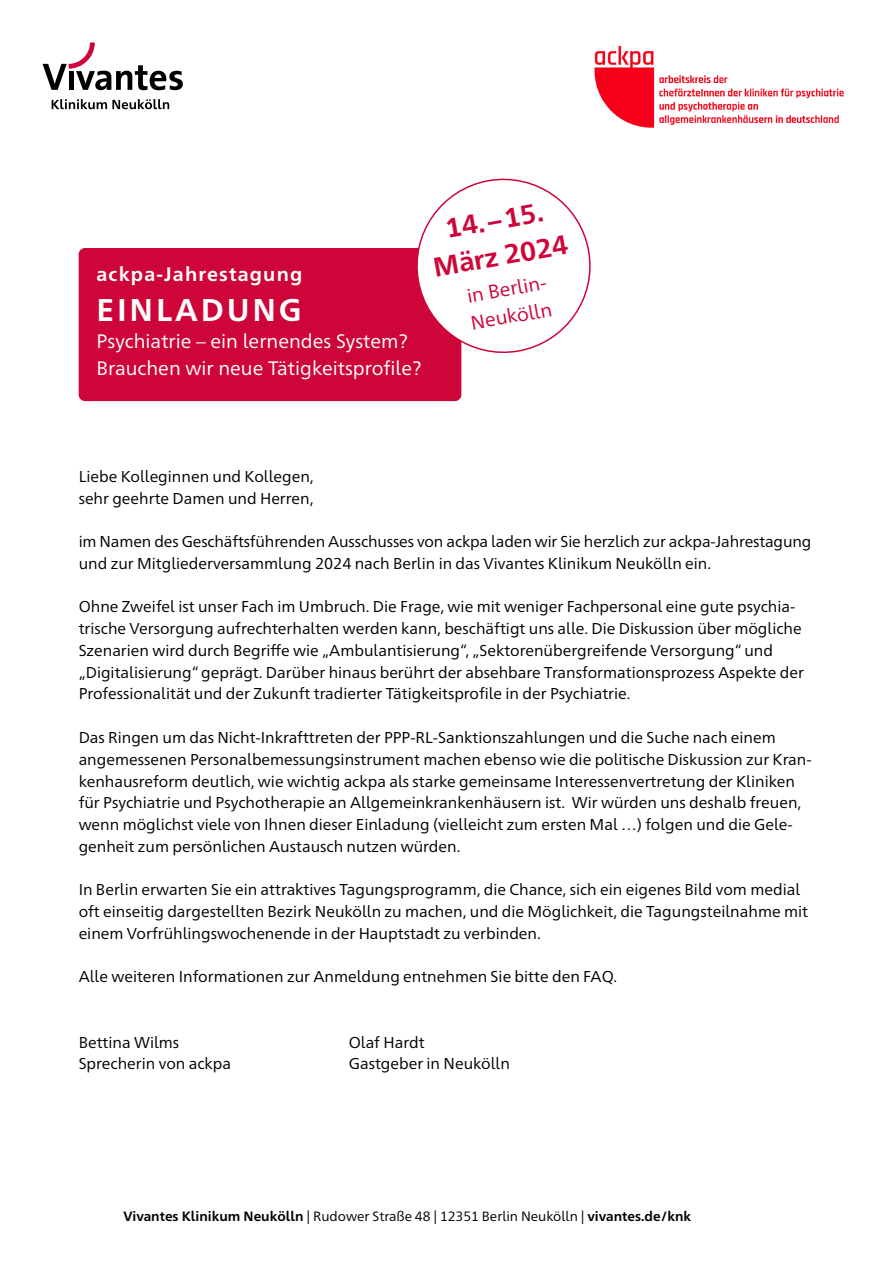
<style>
.page{position:relative;width:893px;height:1263px;background:#fff}
.page>*{position:absolute;margin:0;border:0;box-sizing:border-box;transform-origin:0 0}
.t1{font:700 31.5px "Frutiger Neue 1450 Pro";letter-spacing:.09em;color:#fff}
.t2{font:700 27px/36px "Frutiger Neue 1450 Pro";color:#ce0539;text-align:center}
.t3{font:19.5px/27px "Frutiger Neue 1450 Pro";color:#fff}
.t4{font:700 19.5px "Frutiger Neue 1450 Pro";letter-spacing:.06em;color:#fff}
.t5{font:19.5px/27px "Frutiger Neue 1450 Pro";color:#ce0539}
.t6{font:15.75px/21.8px "Frutiger Neue 1450 Pro";color:#000}
.t7{font:700 13.5px "Frutiger Neue 1450 Pro";color:#000}
.s1{font-weight:400}
</style>
<div class="page">
<svg style="left:43px;top:43px;width:140px;height:47px"></svg>
<svg style="left:52px;top:99px;width:117px;height:10px"></svg>
<div style="left:79px;top:248px;width:382px;height:153px;background:#ce0539;border-radius:6px"></div>
<svg style="left:417px;top:178px;width:174px;height:181px"></svg>
<img style="left:594px;top:45px;width:250px;height:83px">
<p class="t4" style="left:97px;top:260px;width:207px">ackpa-Jahrestagung</p>
<h1 class="t1" style="left:97px;top:287px;width:207px">EINLADUNG</h1>
<p class="t3" style="left:97px;top:326px;width:326px">Psychiatrie – ein lernendes System?<br>Brauchen wir neue Tätigkeitsprofile?</p>
<h2 class="t2" style="left:424px;top:212px;width:138px;rotate:-10deg">14.–15.<br>März 2024</h2>
<p class="t5" style="left:464px;top:282px;width:86px;rotate:-10deg">in Berlin-<br>Neukölln</p>
<p class="t6" style="left:79px;top:464px;width:236px">Liebe Kolleginnen und Kollegen, sehr geehrte Damen und Herren,</p>
<p class="t6" style="left:79px;top:530px;width:734px">im Namen des Geschäftsführenden Ausschusses von ackpa laden wir Sie herzlich zur ackpa-Jahrestagung und zur Mitgliederversammlung 2024 nach Berlin in das Vivantes Klinikum Neukölln ein.</p>
<p class="t6" style="left:79px;top:595px;width:727px">Ohne Zweifel ist unser Fach im Umbruch. Die Frage, wie mit weniger Fachpersonal eine gute psychia&shy;trische Versorgung aufrechterhalten werden kann, beschäftigt uns alle. Die Diskussion über mögliche Szenarien wird durch Begriffe wie „Ambulantisierung“, „Sektorenübergreifende Versorgung“ und „Digitalisierung“ geprägt. Darüber hinaus berührt der absehbare Transformationsprozess Aspekte der Professionalität und der Zukunft tradierter Tätigkeitsprofile in der Psychiatrie.</p>
<p class="t6" style="left:79px;top:725px;width:735px">Das Ringen um das Nicht-Inkrafttreten der PPP-RL-Sanktionszahlungen und die Suche nach einem angemessenen Personalbemessungsinstrument machen ebenso wie die politische Diskussion zur Kran&shy;kenhausreform deutlich, wie wichtig ackpa als starke gemeinsame Interessenvertretung der Kliniken für Psychiatrie und Psychotherapie an Allgemeinkrankenhäusern ist. Wir würden uns deshalb freuen, wenn möglichst viele von Ihnen dieser Einladung (vielleicht zum ersten Mal …) folgen und die Gele&shy;genheit zum persönlichen Austausch nutzen würden.</p>
<p class="t6" style="left:79px;top:878px;width:731px">In Berlin erwarten Sie ein attraktives Tagungsprogramm, die Chance, sich ein eigenes Bild vom medial oft einseitig dargestellten Bezirk Neukölln zu machen, und die Möglichkeit, die Tagungsteilnahme mit einem Vorfrühlingswochenende in der Hauptstadt zu verbinden.</p>
<p class="t6" style="left:79px;top:965px;width:540px">Alle weiteren Informationen zur Anmeldung entnehmen Sie bitte den FAQ.</p>
<p class="t6" style="left:79px;top:1030px;width:102px">Bettina Wilms</p>
<p class="t6" style="left:349px;top:1030px;width:77px">Olaf Hardt</p>
<p class="t6" style="left:79px;top:1052px;width:154px">Sprecherin von ackpa</p>
<p class="t6" style="left:349px;top:1052px;width:163px">Gastgeber in Neukölln</p>
<p class="t7" style="left:123px;top:1206px;width:569px">Vivantes Klinikum Neukölln <span class="s1">| Rudower Straße 48 | 12351 Berlin Neukölln |</span> vivantes.de/knk</p>
</div>
